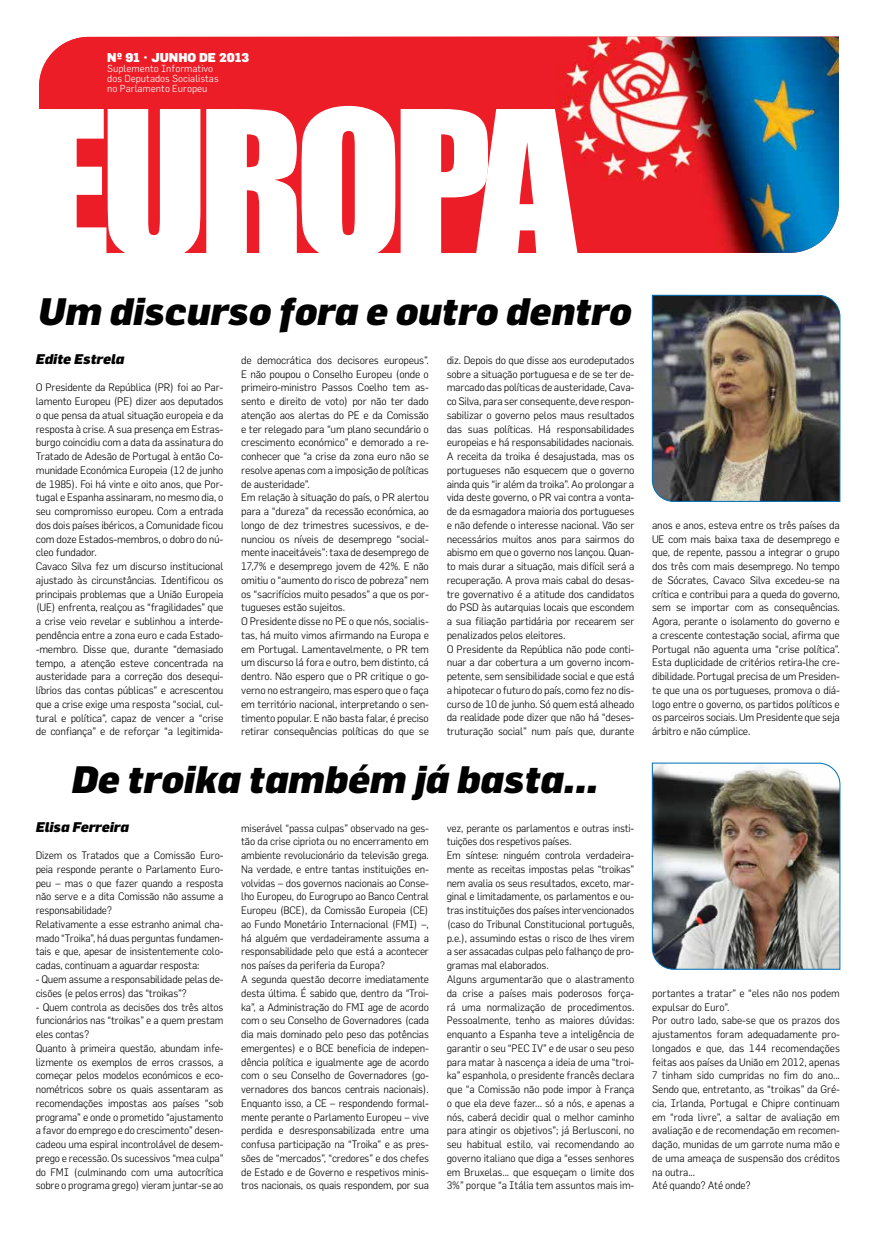
<style>
.page{position:relative;width:886px;height:1241px;background:#fff}
.page>*{position:absolute;margin:0;border:0;box-sizing:border-box;transform-origin:0 0}
.t1{font:italic 900 37.5px "Flama";color:#000}
.t2{font:italic 900 13.75px "Flama";color:#000}
.t3{font:900 12.5px "Flama";color:#fff}
.t4{font:300 10.62px/13.8px "Flama";letter-spacing:-.02em;color:#000}
.t5{font:300 10px/10px "Flama";color:#fff}
</style>
<div class="page">
<img style="left:39px;top:37px;width:800px;height:216px">
<svg style="left:39px;top:109px;width:161px;height:144px"></svg>
<svg style="left:206px;top:106px;width:189px;height:147px"></svg>
<svg style="left:401px;top:109px;width:177px;height:144px"></svg>
<img style="left:652px;top:295px;width:188px;height:207px">
<img style="left:652px;top:762px;width:188px;height:207px">
<p class="t3" style="left:107px;top:50px;width:143px">Nº 91 • JUNHO DE 2013</p>
<p class="t5" style="left:107px;top:63px;width:113px">Suplemento Informativo dos Deputados Socialistas no Parlamento Europeu</p>
<h1 class="t1" style="left:38px;top:288px;width:595px">Um discurso fora e outro dentro</h1>
<p class="t2" style="left:36px;top:350px;width:90px">Edite Estrela</p>
<p class="t4" style="left:36px;top:380px;width:189px">O Presidente da República (PR) foi ao Par&shy;lamento Europeu (PE) dizer aos deputados o que pensa da atual situação europeia e da resposta à crise. A sua presença em Estras&shy;burgo coincidiu com a data da assinatura do Tratado de Adesão de Portugal à então Co&shy;munidade Económica Europeia (12 de junho de 1985). Foi há vinte e oito anos, que Por&shy;tugal e Espanha assinaram, no mesmo dia, o seu compromisso europeu. Com a entrada dos dois países ibéricos, a Comunidade ficou com doze Estados-membros, o dobro do nú&shy;cleo fundador.<br>Cavaco Silva fez um discurso institucional ajustado às circunstâncias. Identificou os principais problemas que a União Europeia (UE) enfrenta, realçou as “fragilidades” que a crise veio revelar e sublinhou a interde&shy;pendência entre a zona euro e cada Estado--membro. Disse que, durante “demasiado tempo, a atenção esteve concentrada na austeridade para a correção dos desequi&shy;líbrios das contas públicas” e acrescentou que a crise exige uma resposta “social, cul&shy;tural e política”, capaz de vencer a “crise de confiança” e de reforçar “a legitimida-</p>
<p class="t4" style="left:241px;top:353px;width:189px">de democrática dos decisores europeus”.<br>E não poupou o Conselho Europeu (onde o primeiro-ministro Passos Coelho tem as&shy;sento e direito de voto) por não ter dado atenção aos alertas do PE e da Comissão e ter relegado para “um plano secundário o crescimento económico” e demorado a re&shy;conhecer que “a crise da zona euro não se resolve apenas com a imposição de políticas de austeridade”.<br>Em relação à situação do país, o PR alertou para a “dureza” da recessão económica, ao longo de dez trimestres sucessivos, e de&shy;nunciou os níveis de desemprego “social&shy;mente inaceitáveis”: taxa de desemprego de 17,7% e desemprego jovem de 42%. E não omitiu o “aumento do risco de pobreza” nem os “sacrifícios muito pesados” a que os por&shy;tugueses estão sujeitos.<br>O Presidente disse no PE o que nós, socialis&shy;tas, há muito vimos afirmando na Europa e em Portugal. Lamentavelmente, o PR tem um discurso lá fora e outro, bem distinto, cá dentro. Não espero que o PR critique o go&shy;verno no estrangeiro, mas espero que o faça em território nacional, interpretando o sen&shy;timento popular. E não basta falar, é preciso retirar consequências políticas do que se</p>
<p class="t4" style="left:447px;top:353px;width:189px">diz. Depois do que disse aos eurodeputados sobre a situação portuguesa e de se ter de&shy;marcado das políticas de austeridade, Cava&shy;co Silva, para ser consequente, deve respon&shy;sabilizar o governo pelos maus resultados das suas políticas. Há responsabilidades europeias e há responsabilidades nacionais.<br>A receita da troika é desajustada, mas os portugueses não esquecem que o governo ainda quis “ir além da troika”. Ao prolongar a vida deste governo, o PR vai contra a vonta&shy;de da esmagadora maioria dos portugueses e não defende o interesse nacional. Vão ser necessários muitos anos para sairmos do abismo em que o governo nos lançou. Quan&shy;to mais durar a situação, mais difícil será a recuperação. A prova mais cabal do desas&shy;tre governativo é a atitude dos candidatos do PSD às autarquias locais que escondem a sua filiação partidária por recearem ser penalizados pelos eleitores.<br>O Presidente da República não pode conti&shy;nuar a dar cobertura a um governo incom&shy;petente, sem sensibilidade social e que está a hipotecar o futuro do país, como fez no dis&shy;curso de 10 de junho. Só quem está alheado da realidade pode dizer que não há “deses&shy;truturação social” num país que, durante</p>
<h1 class="t1" style="left:71px;top:756px;width:528px">De troika também já basta...</h1>
<p class="t2" style="left:36px;top:818px;width:95px">Elisa Ferreira</p>
<p class="t4" style="left:36px;top:848px;width:189px">Dizem os Tratados que a Comissão Euro&shy;peia responde perante o Parlamento Euro&shy;peu – mas o que fazer quando a resposta não serve e a dita Comissão não assume a responsabilidade?<br>Relativamente a esse estranho animal cha&shy;mado “Troika”, há duas perguntas fundamen&shy;tais e que, apesar de insistentemente colo&shy;cadas, continuam a aguardar resposta:</p>
<p class="t4" style="left:36px;top:971px;width:189px">- Quem assume a responsabilidade pelas de&shy;cisões (e pelos erros) das “troikas”?</p>
<p class="t4" style="left:36px;top:999px;width:189px">- Quem controla as decisões dos três altos funcionários nas “troikas” e a quem prestam eles contas?<br>Quanto à primeira questão, abundam infe&shy;lizmente os exemplos de erros crassos, a começar pelos modelos económicos e eco&shy;nométricos sobre os quais assentaram as recomendações impostas aos países “sob programa” e onde o prometido “ajustamento a favor do emprego e do crescimento” desen&shy;cadeou uma espiral incontrolável de desem&shy;prego e recessão. Os sucessivos “mea culpa” do FMI (culminando com uma autocrítica sobre o programa grego) vieram juntar-se ao</p>
<p class="t4" style="left:241px;top:820px;width:189px">miserável “passa culpas” observado na ges&shy;tão da crise cipriota ou no encerramento em ambiente revolucionário da televisão grega.<br>Na verdade, e entre tantas instituições en&shy;volvidas – dos governos nacionais ao Conse&shy;lho Europeu, do Eurogrupo ao Banco Central Europeu (BCE), da Comissão Europeia (CE) ao Fundo Monetário Internacional (FMI) –, há alguém que verdadeiramente assuma a responsabilidade pelo que está a acontecer nos países da periferia da Europa?<br>A segunda questão decorre imediatamente desta última. É sabido que, dentro da “Troi&shy;ka”, a Administração do FMI age de acordo com o seu Conselho de Governadores (cada dia mais dominado pelo peso das potências emergentes) e o BCE beneficia de indepen&shy;dência política e igualmente age de acordo com o seu Conselho de Governadores (go&shy;vernadores dos bancos centrais nacionais).<br>Enquanto isso, a CE – respondendo formal&shy;mente perante o Parlamento Europeu – vive perdida e desresponsabilizada entre uma confusa participação na “Troika” e as pres&shy;sões de “mercados”, “credores” e dos chefes de Estado e de Governo e respetivos minis&shy;tros nacionais, os quais respondem, por sua</p>
<p class="t4" style="left:447px;top:820px;width:189px">vez, perante os parlamentos e outras insti&shy;tuições dos respetivos países.<br>Em síntese: ninguém controla verdadeira&shy;mente as receitas impostas pelas “troikas” nem avalia os seus resultados, exceto, mar&shy;ginal e limitadamente, os parlamentos e ou&shy;tras instituições dos países intervencionados (caso do Tribunal Constitucional português, p.e.), assumindo estas o risco de lhes virem a ser assacadas culpas pelo falhanço de pro&shy;gramas mal elaborados.<br>Alguns argumentarão que o alastramento da crise a países mais poderosos força&shy;rá uma normalização de procedimentos.<br>Pessoalmente, tenho as maiores dúvidas: enquanto a Espanha teve a inteligência de garantir o seu “PEC IV” e de usar o seu peso para matar à nascença a ideia de uma “troi&shy;ka” espanhola, o presidente francês declara que “a Comissão não pode impor à França o que ela deve fazer... só a nós, e apenas a nós, caberá decidir qual o melhor caminho para atingir os objetivos”; já Berlusconi, no seu habitual estilo, vai recomendando ao governo italiano que diga a “esses senhores em Bruxelas... que esqueçam o limite dos 3%” porque “a Itália tem assuntos mais im-</p>
<p class="t4" style="left:652px;top:518px;width:189px;text-align:justify">anos e anos, esteva entre os três países da UE com mais baixa taxa de desemprego e que, de repente, passou a integrar o grupo dos três com mais desemprego. No tempo de Sócrates, Cavaco Silva excedeu-se na crítica e contribui para a queda do governo, sem se importar com as consequências.<br>Agora, perante o isolamento do governo e a crescente contestação social, afirma que Portugal não aguenta uma “crise política”.<br>Esta duplicidade de critérios retira-lhe cre&shy;dibilidade. Portugal precisa de um Presiden&shy;te que una os portugueses, promova o diá&shy;logo entre o governo, os partidos políticos e os parceiros sociais. Um Presidente que seja árbitro e não cúmplice.</p>
<p class="t4" style="left:652px;top:985px;width:189px">portantes a tratar” e “eles não nos podem expulsar do Euro”.<br>Por outro lado, sabe-se que os prazos dos ajustamentos foram adequadamente pro&shy;longados e que, das 144 recomendações feitas aos países da União em 2012, apenas 7 tinham sido cumpridas no fim do ano...<br>Sendo que, entretanto, as “troikas” da Gré&shy;cia, Irlanda, Portugal e Chipre continuam em “roda livre”, a saltar de avaliação em avaliação e de recomendação em recomen&shy;dação, munidas de um garrote numa mão e de uma ameaça de suspensão dos créditos na outra...<br>Até quando? Até onde?</p>
</div>
